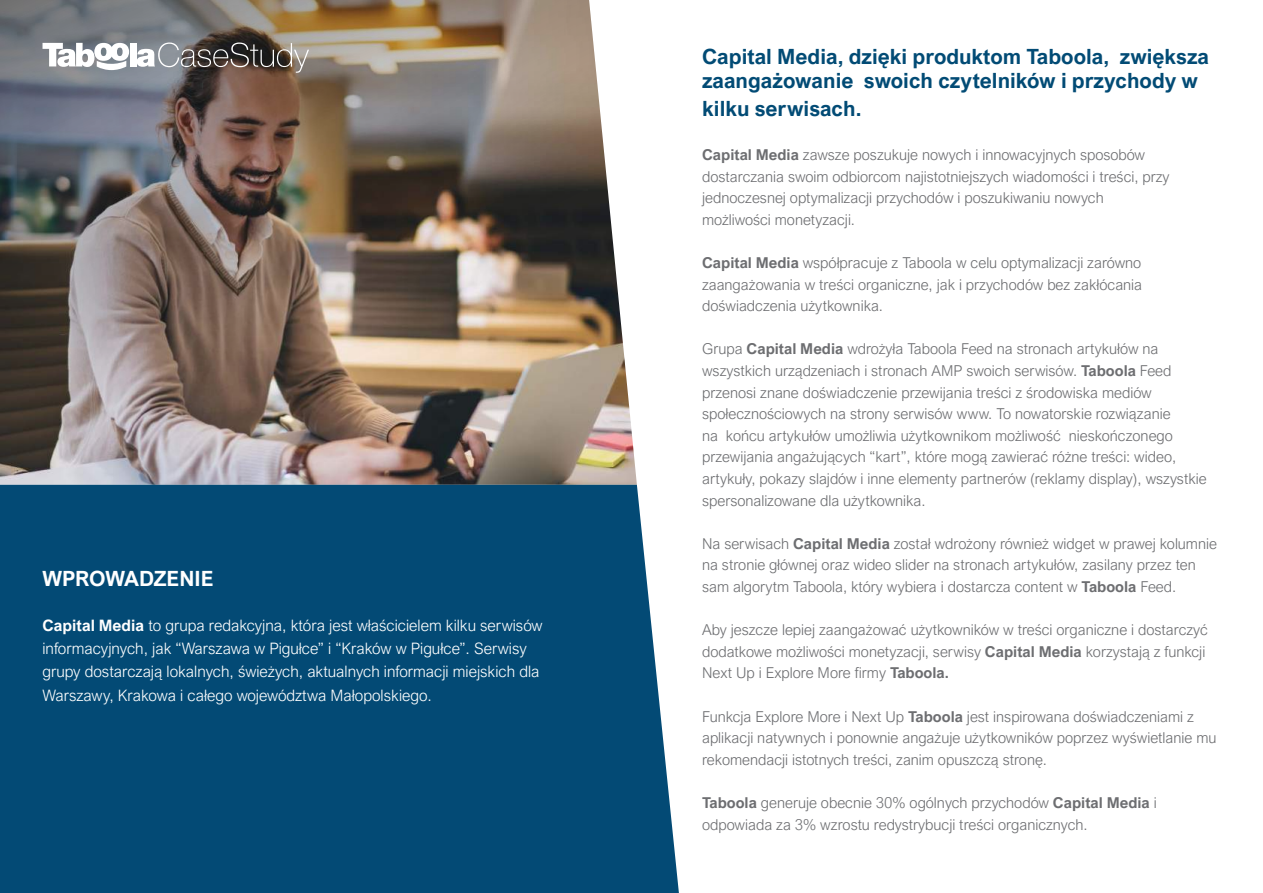
<style>
.page{position:relative;width:1263px;height:893px;background:#fff}
.page>*{position:absolute;margin:0;border:0;box-sizing:border-box;transform-origin:0 0}
.t1{font:700 21px/24px "Arial Nova";color:#024b75}
.t2{font:700 21px "Arial Nova";letter-spacing:-.005em;color:#fff}
.t3{font:300 15.75px/22.5px "Arial Nova";color:#fff}
.t4{font:300 15px/21.6px "Arial Nova";color:#6d6e71}
.s1{font-weight:700}
</style>
<div class="page">
<img style="left:0;top:0;width:637px;height:485px">
<div style="left:0;top:485px;width:679px;height:408px;background:#034a75"></div>
<div style="left:130px;top:43px;width:6px;height:23px;background:#fff"></div>
<svg style="left:137px;top:43px;width:172px;height:30px;background:#75706d"></svg>
<svg style="left:43px;top:43px;width:86px;height:27px"></svg>
<h1 class="t2" style="left:43px;top:567px;width:173px">WPROWADZENIE</h1>
<p class="t3" style="left:43px;top:615px;width:502px"><span class="s1">Capital Media</span> to grupa redakcyjna, która jest właścicielem kilku serwisów informacyjnych, jak “Warszawa w Pigułce” i “Kraków w Pigułce”. Serwisy grupy dostarczają lokalnych, świeżych, aktualnych informacji miejskich dla</p>
<p class="t3" style="left:43px;top:684px;width:391px">Warszawy, Krakowa i całego województwa Małopolskiego.</p>
<h1 class="t1" style="left:702px;top:44px;width:509px">Capital Media, dzięki produktom Taboola, zwiększa zaangażowanie swoich czytelników i przychody w</h1>
<h1 class="t1" style="left:702px;top:96px;width:161px">kilku serwisach.</h1>
<p class="t4" style="left:702px;top:144px;width:469px"><span class="s1">Capital Media</span> zawsze poszukuje nowych i innowacyjnych sposobów dostarczania swoim odbiorcom najistotniejszych wiadomości i treści, przy jednoczesnej optymalizacji przychodów i poszukiwaniu nowych możliwości monetyzacji.</p>
<p class="t4" style="left:702px;top:252px;width:442px;text-align:justify"><span class="s1">Capital Media</span> współpracuje z Taboola w celu optymalizacji zarówno zaangażowania w treści organiczne, jak i przychodów bez zakłócania doświadczenia użytkownika.</p>
<p class="t4" style="left:702px;top:338px;width:506px">Grupa <span class="s1">Capital Media</span> wdrożyła Taboola Feed na stronach artykułów na wszystkich urządzeniach i stronach AMP swoich serwisów. <span class="s1">Taboola</span> Feed przenosi znane doświadczenie przewijania treści z środowiska mediów społecznościowych na strony serwisów www. To nowatorskie rozwiązanie<br>na końcu artykułów umożliwia użytkownikom możliwość nieskończonego przewijania angażujących “kart”, które mogą zawierać różne treści: wideo, artykuły, pokazy slajdów i inne elementy partnerów (reklamy display), wszystkie spersonalizowane dla użytkownika.</p>
<p class="t4" style="left:702px;top:533px;width:516px">Na serwisach <span class="s1">Capital Media</span> został wdrożony również widget w prawej kolumnie na stronie głównej oraz wideo slider na stronach artykułów, zasilany przez ten sam algorytm Taboola, który wybiera i dostarcza content w <span class="s1">Taboola</span> Feed.</p>
<p class="t4" style="left:702px;top:619px;width:507px">Aby jeszcze lepiej zaangażować użytkowników w treści organiczne i dostarczyć dodatkowe możliwości monetyzacji, serwisy <span class="s1">Capital Media</span> korzystają z funkcji<br>Next Up i Explore More firmy <span class="s1">Taboola.</span></p>
<p class="t4" style="left:702px;top:706px;width:516px">Funkcja Explore More i Next Up <span class="s1">Taboola</span> jest inspirowana doświadczeniami z aplikacji natywnych i ponownie angażuje użytkowników poprzez wyświetlanie mu rekomendacji istotnych treści, zanim opuszczą stronę.</p>
<p class="t4" style="left:702px;top:792px;width:456px"><span class="s1">Taboola</span> generuje obecnie 30% ogólnych przychodów <span class="s1">Capital Media</span> i odpowiada za 3% wzrostu redystrybucji treści organicznych.</p>
</div>
